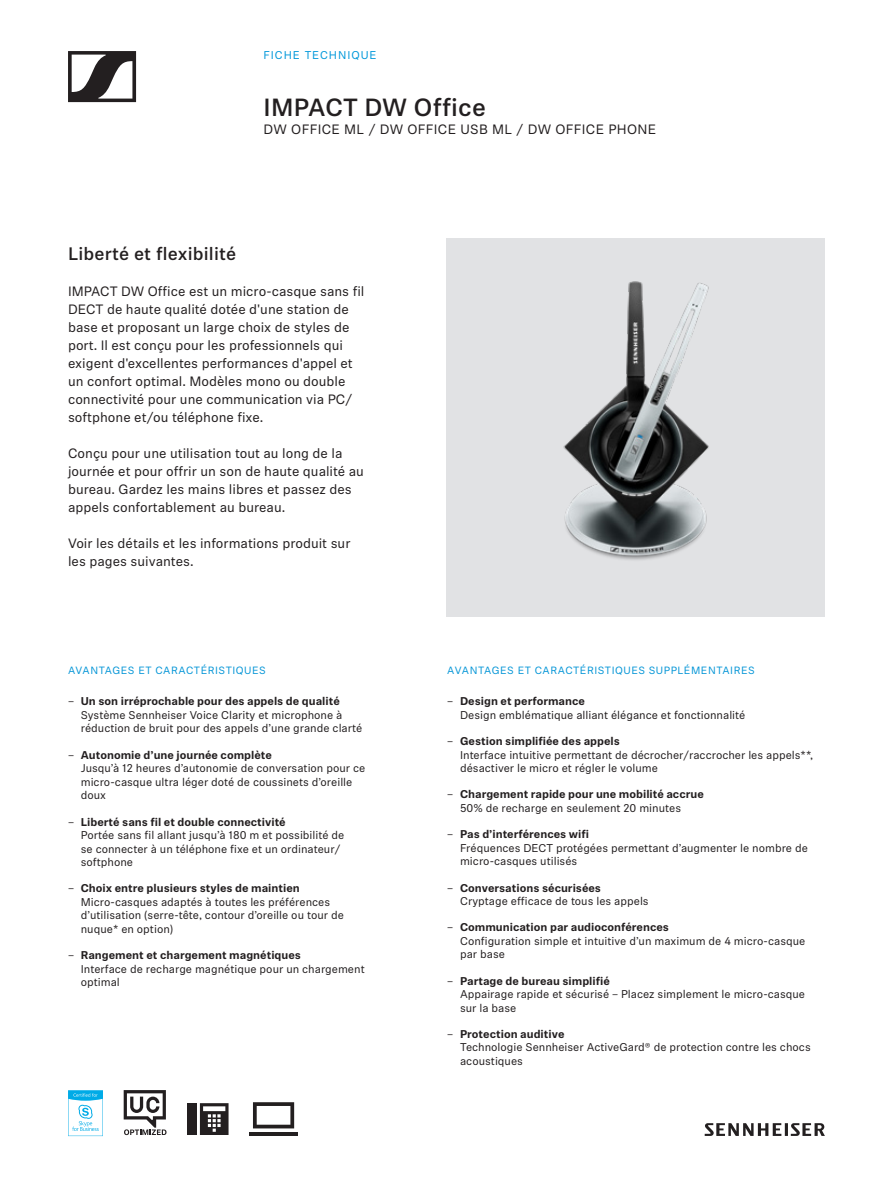
<style>
.page{position:relative;width:893px;height:1187px;background:#fff}
.page>*{position:absolute;margin:0;border:0;box-sizing:border-box;transform-origin:0 0}
.t1{font:500 24.75px "Sennheiser Neue";letter-spacing:.01em;color:#231f20}
.Title_1{font:500 18px "Sennheiser Neue";letter-spacing:.01em;color:#231f20}
.Bodytext{font:13.5px/18px "Sennheiser Neue";color:#231f20}
.Bodytext-2{font:13.5px "Sennheiser Neue";letter-spacing:.025em;color:#231f20}
.t2{font:11.25px/13.5px "Sennheiser Neue";color:#231f20}
.t3{font:700 11.25px "Sennheiser Neue";color:#231f20}
.Pageheader___Capital{font:11.25px "Sennheiser Neue";letter-spacing:.08em;color:#0098da}
.Smalltexttitle___Cap{font:10.5px "Sennheiser Neue";letter-spacing:.05em;color:#0696d7}
.s1{font-weight:400}
</style>
<div class="page">
<div style="left:187px;top:1103px;width:10px;height:31px;background:#231f20"></div>
<svg style="left:200px;top:1103px;width:29px;height:31px"></svg>
<svg style="left:68px;top:1090px;width:35px;height:45px"></svg>
<svg style="left:253px;top:1102px;width:41px;height:26px"></svg>
<hr style="left:249px;top:1132px;width:49px;height:3px;background:#231f20">
<svg style="left:124px;top:1090px;width:43px;height:44px"></svg>
<img style="left:446px;top:238px;width:379px;height:379px">
<svg style="left:705px;top:1123px;width:120px;height:12px"></svg>
<svg style="left:68px;top:51px;width:68px;height:51px"></svg>
<p class="Pageheader___Capital" style="left:264px;top:47px;width:114px">FICHE TECHNIQUE</p>
<p class="t1" style="left:264px;top:90px;width:224px">IMPACT DW Office</p>
<p class="Bodytext-2" style="left:264px;top:120px;width:394px">DW OFFICE ML / DW OFFICE USB ML / DW OFFICE PHONE</p>
<p class="Title_1" style="left:68px;top:241px;width:170px">Liberté et flexibilité</p>
<p class="Bodytext" style="left:68px;top:282px;width:298px">IMPACT DW Office est un micro-casque sans fil DECT de haute qualité dotée d'une station de base et proposant un large choix de styles de port. Il est conçu pour les professionnels qui exigent d'excellentes performances d'appel et un confort optimal. Modèles mono ou double connectivité pour une communication via PC/ softphone et/ou téléphone fixe.</p>
<p class="Bodytext" style="left:68px;top:444px;width:297px">Conçu pour une utilisation tout au long de la journée et pour offrir un son de haute qualité au bureau. Gardez les mains libres et passez des appels confortablement au bureau.</p>
<p class="Bodytext" style="left:68px;top:534px;width:284px">Voir les détails et les informations produit sur les pages suivantes.</p>
<p class="Smalltexttitle___Cap" style="left:68px;top:663px;width:199px">AVANTAGES ET CARACTÉRISTIQUES</p>
<p class="t3" style="left:68px;top:693px;width:273px"><span class="s1">–</span> Un son irréprochable pour des appels de qualité</p>
<p class="t2" style="left:81px;top:707px;width:283px">Système Sennheiser Voice Clarity et microphone à réduction de bruit pour des appels d’une grande clarté</p>
<p class="t3" style="left:68px;top:746px;width:205px"><span class="s1">–</span> Autonomie d’une journée complète</p>
<p class="t2" style="left:81px;top:761px;width:286px">Jusqu’à 12 heures d’autonomie de conversation pour ce micro-casque ultra léger doté de coussinets d’oreille doux</p>
<p class="t3" style="left:68px;top:813px;width:219px"><span class="s1">–</span> Liberté sans fil et double connectivité</p>
<p class="t2" style="left:81px;top:827px;width:265px">Portée sans fil allant jusqu’à 180 m et possibilité de se connecter à un téléphone fixe et un ordinateur/ softphone</p>
<p class="t3" style="left:68px;top:880px;width:233px"><span class="s1">–</span> Choix entre plusieurs styles de maintien</p>
<p class="t2" style="left:81px;top:894px;width:265px">Micro-casques adaptés à toutes les préférences d’utilisation (serre-tête, contour d’oreille ou tour de nuque* en option)</p>
<p class="t3" style="left:68px;top:947px;width:234px"><span class="s1">–</span> Rangement et chargement magnétiques</p>
<p class="t2" style="left:81px;top:961px;width:285px">Interface de recharge magnétique pour un chargement optimal</p>
<p class="Smalltexttitle___Cap" style="left:447px;top:662px;width:309px">AVANTAGES ET CARACTÉRISTIQUES SUPPLÉMENTAIRES</p>
<p class="t3" style="left:447px;top:693px;width:139px"><span class="s1">–</span> Design et performance</p>
<p class="t2" style="left:460px;top:707px;width:287px">Design emblématique alliant élégance et fonctionnalité</p>
<p class="t3" style="left:447px;top:733px;width:174px"><span class="s1">–</span> Gestion simplifiée des appels</p>
<p class="t2" style="left:460px;top:747px;width:355px">Interface intuitive permettant de décrocher/raccrocher les appels**, désactiver le micro et régler le volume</p>
<p class="t3" style="left:447px;top:786px;width:258px"><span class="s1">–</span> Chargement rapide pour une mobilité accrue</p>
<p class="t2" style="left:460px;top:800px;width:223px">50% de recharge en seulement 20 minutes</p>
<p class="t3" style="left:447px;top:826px;width:143px"><span class="s1">–</span> Pas d’interférences wifi</p>
<p class="t2" style="left:460px;top:840px;width:349px">Fréquences DECT protégées permettant d’augmenter le nombre de micro-casques utilisés</p>
<p class="t3" style="left:447px;top:879px;width:155px"><span class="s1">–</span> Conversations sécurisées</p>
<p class="t2" style="left:460px;top:893px;width:190px">Cryptage efficace de tous les appels</p>
<p class="t3" style="left:447px;top:919px;width:223px"><span class="s1">–</span> Communication par audioconférences</p>
<p class="t2" style="left:460px;top:933px;width:347px">Configuration simple et intuitive d’un maximum de 4 micro-casque par base</p>
<p class="t3" style="left:447px;top:972px;width:164px"><span class="s1">–</span> Partage de bureau simplifié</p>
<p class="t2" style="left:460px;top:986px;width:347px">Appairage rapide et sécurisé – Placez simplement le micro-casque sur la base</p>
<p class="t3" style="left:447px;top:1025px;width:119px"><span class="s1">–</span> Protection auditive</p>
<p class="t2" style="left:460px;top:1040px;width:352px">Technologie Sennheiser ActiveGard® de protection contre les chocs acoustiques</p>
</div>
